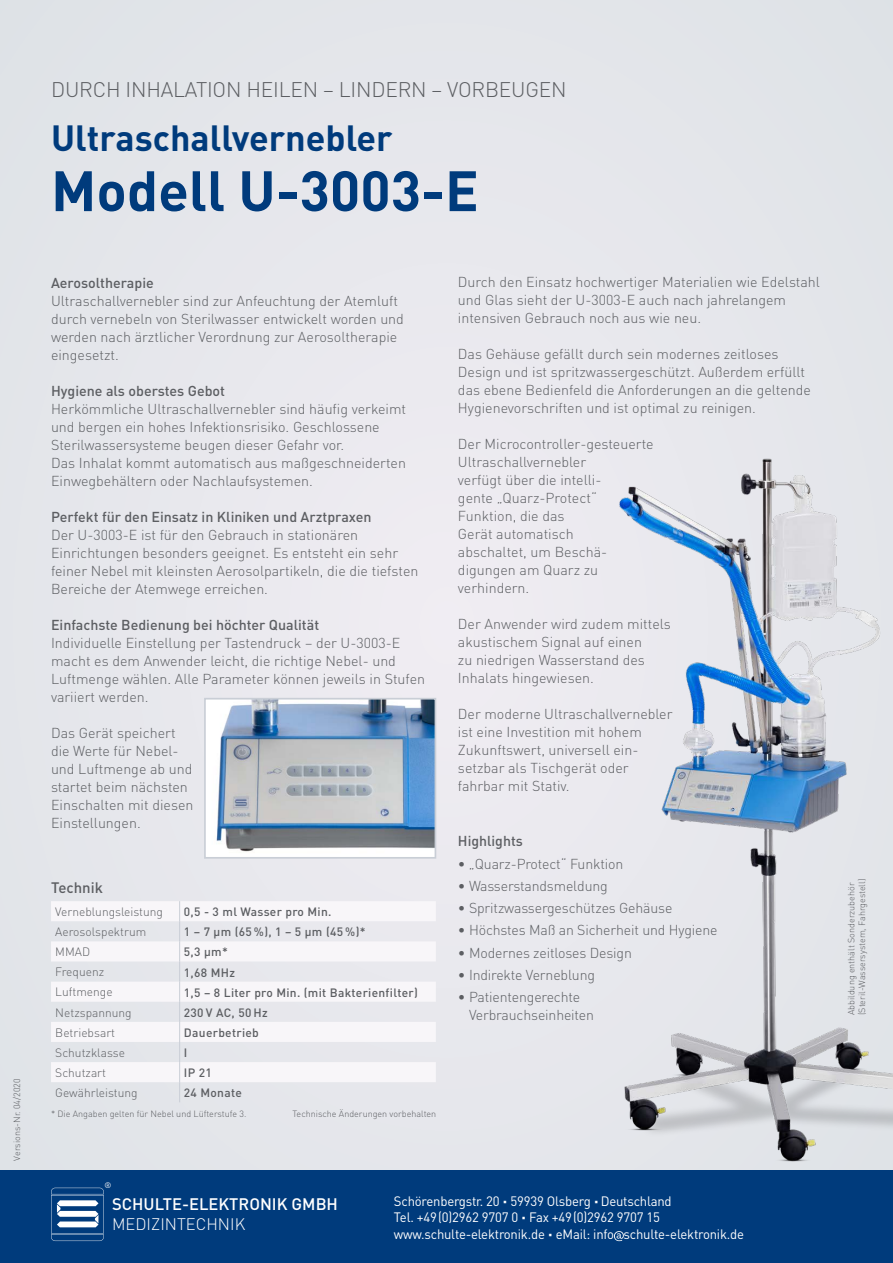
<style>
.page{position:relative;width:893px;height:1263px;background:#e5e6eb}
.page>*{position:absolute;margin:0;border:0;box-sizing:border-box;transform-origin:0 0}
.t1{font:700 55.95px "DIN";color:#003b7c}
.t2{font:700 36px "DIN";color:#003b7c}
.t3{font:300 21px "DIN";letter-spacing:-.01em;color:#5c5e62}
.t4{font:500 16.5px "DIN";color:#fff}
.t5{font:300 16.5px "DIN";color:#fff}
.t6{font:500 15px "DIN";color:#5c5e62}
.t7{font:300 14.25px/18px "DIN";color:#5c5e62}
.t8{font:500 14.25px "DIN";color:#5c5e62}
.t9{font:13.5px/16.5px "DIN";letter-spacing:-.015em;color:#fff}
.t10{font:500 12px "DIN";letter-spacing:.025em;color:#5c5e62}
.t11{font:300 12px "DIN";color:#5c5e62}
.t12{font:300 9px/10.8px "DIN";color:#5c5e62}
.t13{font:7.95px "DIN";color:#fff}
.s1{font-weight:900}
</style>
<div class="page">
<img style="left:379px;top:458px;width:514px;height:704px">
<img style="left:207px;top:701px;width:226px;height:155px">
<div style="left:204px;top:698px;width:232px;height:161px;border:2px solid #c9ced6"></div>
<div style="left:0;top:1170px;width:893px;height:93px;background:#003b7c"></div>
<svg style="left:51px;top:1188px;width:53px;height:53px"></svg>
<svg style="left:614px;top:1231px;width:10px;height:10px"></svg>
<svg style="left:51px;top:901px;width:385px;height:181px;fill:#f8f6f9"></svg>
<svg style="left:179px;top:901px;width:1px;height:201px"></svg>
<p class="t12" style="left:11px;top:1160px;width:84px;rotate:-90deg">Versions-Nr. 04/2020</p>
<h3 class="t3" style="left:51px;top:76px;width:517px">DURCH INHALATION HEILEN – LINDERN – VORBEUGEN</h3>
<h2 class="t2" style="left:51px;top:115px;width:343px">Ultraschallvernebler</h2>
<h1 class="t1" style="left:51px;top:154px;width:429px">Modell U-3003-E</h1>
<p class="t8" style="left:51px;top:274px;width:104px">Aerosoltherapie</p>
<p class="t7" style="left:51px;top:292px;width:354px">Ultraschallvernebler sind zur Anfeuchtung der Atemluft durch vernebeln von Sterilwasser entwickelt worden und werden nach ärztlicher Verordnung zur Aerosoltherapie eingesetzt.</p>
<p class="t8" style="left:51px;top:382px;width:176px">Hygiene als oberstes Gebot</p>
<p class="t7" style="left:51px;top:400px;width:357px">Herkömmliche Ultraschallvernebler sind häufig verkeimt und bergen ein hohes Infektionsrisiko. Geschlossene Sterilwassersysteme beugen dieser Gefahr vor.<br>Das Inhalat kommt automatisch aus maßgeschneiderten Einwegbehältern oder Nachlaufsystemen.</p>
<p class="t8" style="left:51px;top:508px;width:322px">Perfekt für den Einsatz in Kliniken und Arztpraxen</p>
<p class="t7" style="left:51px;top:526px;width:369px">Der U-3003-E ist für den Gebrauch in stationären Einrichtungen besonders geeignet. Es entsteht ein sehr feiner Nebel mit kleinsten Aerosolpartikeln, die die tiefsten Bereiche der Atemwege erreichen.</p>
<p class="t8" style="left:51px;top:616px;width:270px">Einfachste Bedienung bei höchter Qualität</p>
<p class="t7" style="left:51px;top:634px;width:376px">Individuelle Einstellung per Tastendruck – der U-3003-E macht es dem Anwender leicht, die richtige Nebel- und Luftmenge wählen. Alle Parameter können jeweils in Stufen variiert werden.</p>
<p class="t7" style="left:51px;top:724px;width:144px">Das Gerät speichert die Werte für Nebel&shy;und Luftmenge ab und startet beim nächsten<br>Einschalten mit diesen<br>Einstellungen.</p>
<p class="t6" style="left:51px;top:878px;width:53px">Technik</p>
<p class="t11" style="left:55px;top:904px;width:109px">Verneblungsleistung</p>
<p class="t10" style="left:184px;top:904px;width:149px">0,5 - 3 ml Wasser pro Min.</p>
<p class="t11" style="left:55px;top:924px;width:93px">Aerosolspektrum</p>
<p class="t10" style="left:184px;top:924px;width:183px">1 – 7 µm (65 %), 1 – 5 µm (45 %)*</p>
<p class="t11" style="left:55px;top:944px;width:36px">MMAD</p>
<p class="t10" style="left:184px;top:944px;width:45px">5,3 µm*</p>
<p class="t11" style="left:55px;top:964px;width:50px">Frequenz</p>
<p class="t10" style="left:184px;top:964px;width:53px">1,68 MHz</p>
<p class="t11" style="left:55px;top:985px;width:59px">Luftmenge</p>
<p class="t10" style="left:184px;top:985px;width:235px">1,5 – 8 Liter pro Min. (mit Bakterienfilter)</p>
<p class="t11" style="left:55px;top:1005px;width:78px">Netzspannung</p>
<p class="t10" style="left:184px;top:1005px;width:85px">230 V AC, 50 Hz</p>
<p class="t11" style="left:55px;top:1025px;width:61px">Betriebsart</p>
<p class="t10" style="left:184px;top:1025px;width:76px">Dauerbetrieb</p>
<p class="t11" style="left:55px;top:1045px;width:71px">Schutzklasse</p>
<p class="t10" style="left:184px;top:1045px;width:5px">I</p>
<p class="t11" style="left:55px;top:1065px;width:52px">Schutzart</p>
<p class="t10" style="left:184px;top:1065px;width:29px">IP 21</p>
<p class="t11" style="left:55px;top:1085px;width:84px">Gewährleistung</p>
<p class="t10" style="left:184px;top:1085px;width:59px">24 Monate</p>
<p class="t12" style="left:51px;top:1108px;width:197px">* Die Angaben gelten für Nebel und Lüfterstufe 3.</p>
<p class="t12" style="left:292px;top:1108px;width:145px">Technische Änderungen vorbehalten</p>
<p class="t7" style="left:458px;top:273px;width:363px">Durch den Einsatz hochwertiger Materialien wie Edelstahl und Glas sieht der U-3003-E auch nach jahrelangem intensiven Gebrauch noch aus wie neu.</p>
<p class="t7" style="left:458px;top:345px;width:354px">Das Gehäuse gefällt durch sein modernes zeitloses Design und ist spritzwassergeschützt. Außerdem erfüllt das ebene Bedienfeld die Anforderungen an die geltende Hygienevorschriften und ist optimal zu reinigen.</p>
<p class="t7" style="left:458px;top:435px;width:197px">Der Microcontroller-gesteuerte<br>Ultraschallvernebler<br>verfügt über die intelli-<br>gente „Quarz-Protect“<br>Funktion, die das<br>Gerät automatisch<br>abschaltet, um Beschä&shy;digungen am Quarz zu verhindern.</p>
<p class="t7" style="left:458px;top:615px;width:214px">Der Anwender wird zudem mittels akustischem Signal auf einen<br>zu niedrigen Wasserstand des<br>Inhalats hingewiesen.</p>
<p class="t7" style="left:458px;top:705px;width:216px">Der moderne Ultraschallvernebler ist eine Investition mit hohem<br>Zukunftswert, universell ein&shy;setzbar als Tischgerät oder fahrbar mit Stativ.</p>
<p class="t8" style="left:458px;top:832px;width:66px">Highlights</p>
<p class="t7" style="left:458px;top:854px;width:167px">• „Quarz-Protect“ Funktion</p>
<p class="t7" style="left:458px;top:876px;width:151px">• Wasserstandsmeldung</p>
<p class="t7" style="left:458px;top:899px;width:216px">• Spritzwassergeschützes Gehäuse</p>
<p class="t7" style="left:458px;top:921px;width:261px">• Höchstes Maß an Sicherheit und Hygiene</p>
<p class="t7" style="left:458px;top:943px;width:175px">• Modernes zeitloses Design</p>
<p class="t7" style="left:458px;top:965px;width:139px">• Indirekte Verneblung</p>
<p class="t7" style="left:469px;top:988px;width:127px;text-indent:-11px">• Patientengerechte<br>Verbrauchseinheiten</p>
<p class="t13" style="left:104px;top:1180px;width:8px">®</p>
<p class="t4" style="left:112px;top:1194px;width:227px">SCHULTE-ELEKTRONIK GMBH</p>
<p class="t5" style="left:112px;top:1214px;width:135px">MEDIZINTECHNIK</p>
<p class="t9" style="left:394px;top:1192px;width:352px">Schörenbergstr. 20 <span class="s1">·</span> 59939 Olsberg <span class="s1">·</span> Deutschland<br>Tel. +49(0)2962 9707 0 <span class="s1">·</span> Fax +49(0)2962 9707 15 www.schulte-elektronik.de <span class="s1">·</span> eMail: info schulte-elektronik.de</p>
<p class="t12" style="left:846px;top:1015px;width:138px;rotate:-90deg">Abbildung enthält Sonderzubehör (Steril-Wassersystem, Fahrgestell)</p>
</div>
